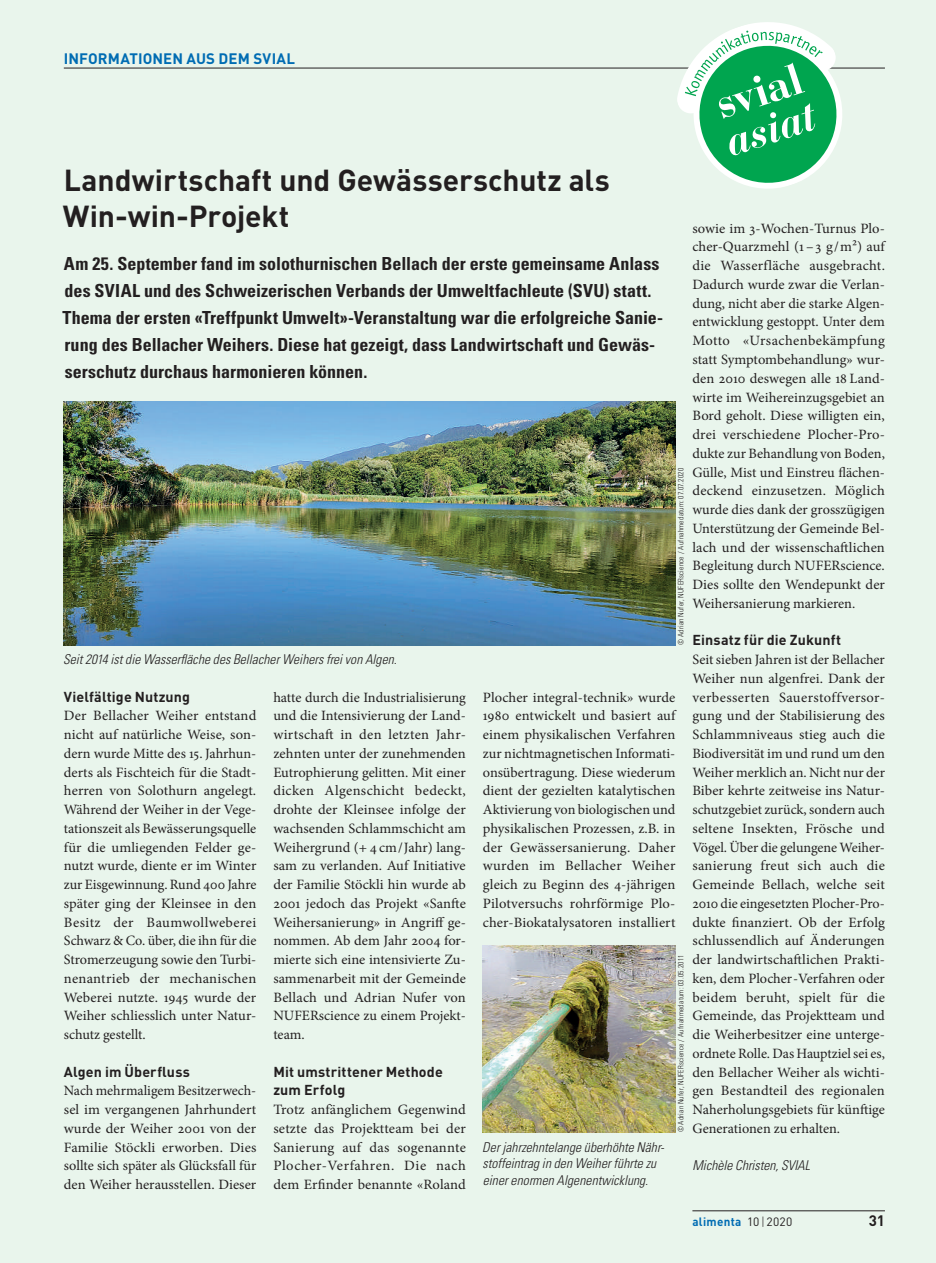
<style>
.page{position:relative;width:936px;height:1263px;background:#fff}
.page>*{position:absolute;margin:0;border:0;box-sizing:border-box;transform-origin:0 0}
.t1{font:700 30px/36px "DIN";color:#231f20}
.t2{font:700 condensed 18px/27px "Univers LT Std";color:#231f20}
.t3{font:700 15px "DIN";letter-spacing:.005em;color:#006cb3}
.t4{font:700 15px "DIN Pro";color:#231f20}
.t5{font:14.25px/18.8px "Minion Pro";color:#231f20;text-align:justify}
.t6{font:700 14.25px/18.8px "DIN";letter-spacing:.01em;color:#231f20}
.t7{font:italic 300 condensed 13.5px/16.5px "Univers LT Std";letter-spacing:.005em;color:#231f20}
.t8{font:700 12px "DIN Pro";letter-spacing:.03em;color:#006cb3}
.t9{font:300 condensed 7.5px "Univers LT Std";letter-spacing:.03em;color:#231f20}
.s1{font-weight:400;color:#231f20}
.s2{font-weight:300;color:#231f20}
</style>
<div class="page">
<div style="left:13px;top:0;width:922px;height:1263px;background:#e9f5ec"></div>
<hr style="left:64px;top:68px;width:820px;height:1px;background:#231f20">
<svg style="left:675px;top:22px;width:176px;height:167px"></svg>
<img style="left:64px;top:401px;width:611px;height:244px">
<img style="left:483px;top:945px;width:192px;height:188px">
<hr style="left:692px;top:1210px;width:192px;height:1px;background:#231f20">
<p class="t3" style="left:64px;top:48px;width:233px">INFORMATIONEN AUS DEM SVIAL</p>
<h1 class="t1" style="left:63px;top:161px;width:548px">Landwirtschaft und Gewässerschutz als<br>Win-win-Projekt</h1>
<p class="t2" style="left:62px;top:250px;width:602px">Am 25. September fand im solothurnischen Bellach der erste gemeinsame Anlass des SVIAL und des Schweizerischen Verbands der Umweltfachleute (SVU) statt.<br>Thema der ersten «Treffpunkt Umwelt»-Veranstaltung war die erfolgreiche Sanie&shy;rung des Bellacher Weihers. Diese hat gezeigt, dass Landwirtschaft und Gewäs&shy;serschutz durchaus harmonieren können.</p>
<p class="t7" style="left:63px;top:653px;width:335px">Seit 2014 ist die Wasserfläche des Bellacher Weihers frei von Algen.</p>
<p class="t9" style="left:676px;top:645px;width:179px;rotate:-90deg">© Adrian Nufer, NUFERscience / Aufnahmedatum: 07.07.2020</p>
<p class="t6" style="left:64px;top:686px;width:128px">Vielfältige Nutzung</p>
<p class="t5" style="left:64px;top:706px;width:194px">Der Bellacher Weiher entstand nicht auf natürliche Weise, son&shy;dern wurde Mitte des 15. Jahrhun&shy;derts als Fischteich für die Stadt&shy;herren von Solothurn angelegt.<br>Während der Weiher in der Vege&shy;tationszeit als Bewässerungsquelle für die umliegenden Felder ge&shy;nutzt wurde, diente er im Winter zur Eisgewinnung. Rund 400 Jahre später ging der Kleinsee in den Besitz der Baumwollweberei Schwarz &amp; Co. über, die ihn für die Stromerzeugung sowie den Turbi&shy;nenantrieb der mechanischen Weberei nutzte. 1945 wurde der Weiher schliesslich unter Natur&shy;schutz gestellt.</p>
<p class="t6" style="left:64px;top:1061px;width:128px">Algen im Überfluss</p>
<p class="t5" style="left:64px;top:1081px;width:194px">Nach mehrmaligem Besitzerwech&shy;sel im vergangenen Jahrhundert wurde der Weiher 2001 von der Familie Stöckli erworben. Dies sollte sich später als Glücksfall für den Weiher herausstellen. Dieser</p>
<p class="t5" style="left:273px;top:687px;width:194px">hatte durch die Industrialisierung und die Intensivierung der Land&shy;wirtschaft in den letzten Jahr&shy;zehnten unter der zunehmenden Eutrophierung gelitten. Mit einer dicken Algenschicht bedeckt, drohte der Kleinsee infolge der wachsenden Schlammschicht am Weihergrund (+ 4 cm/Jahr) lang&shy;sam zu verlanden. Auf Initiative der Familie Stöckli hin wurde ab 2001 jedoch das Projekt «Sanfte Weihersanierung» in Angriff ge&shy;nommen. Ab dem Jahr 2004 for&shy;mierte sich eine intensivierte Zu&shy;sammenarbeit mit der Gemeinde Bellach und Adrian Nufer von NUFERscience zu einem Projekt&shy;team.</p>
<p class="t6" style="left:273px;top:1061px;width:171px">Mit umstrittener Methode zum Erfolg</p>
<p class="t5" style="left:273px;top:1100px;width:194px">Trotz anfänglichem Gegenwind setzte das Projektteam bei der Sanierung auf das sogenannte Plocher-Verfahren. Die nach dem Erfinder benannte «Roland</p>
<p class="t5" style="left:483px;top:687px;width:194px">Plocher integral-technik» wurde 1980 entwickelt und basiert auf einem physikalischen Verfahren zur nichtmagnetischen Informati&shy;onsübertragung. Diese wiederum dient der gezielten katalytischen Aktivierung von biologischen und physikalischen Prozessen, z.B. in der Gewässersanierung. Daher wurden im Bellacher Weiher gleich zu Beginn des 4-jährigen Pilotversuchs rohrförmige Plo&shy;cher-Biokatalysatoren installiert</p>
<p class="t7" style="left:482px;top:1140px;width:183px">Der jahrzehntelange überhöhte Nähr&shy;stoffeintrag in den Weiher führte zu einer enormen Algenentwicklung.</p>
<p class="t9" style="left:676px;top:1132px;width:179px;rotate:-90deg">© Adrian Nufer, NUFERscience / Aufnahmedatum: 03.05.2011</p>
<p class="t5" style="left:692px;top:218px;width:194px">sowie im 3-Wochen-Turnus Plo&shy;cher-Quarzmehl (1 – 3 g/m2) auf die Wasserfläche ausgebracht.<br>Dadurch wurde zwar die Verlan&shy;dung, nicht aber die starke Algen&shy;entwicklung gestoppt. Unter dem Motto «Ursachenbekämpfung statt Symptombehandlung» wur&shy;den 2010 deswegen alle 18 Land&shy;wirte im Weihereinzugsgebiet an Bord geholt. Diese willigten ein, drei verschiedene Plocher-Pro&shy;dukte zur Behandlung von Boden, Gülle, Mist und Einstreu flächen&shy;deckend einzusetzen. Möglich wurde dies dank der grosszügigen Unterstützung der Gemeinde Bel&shy;lach und der wissenschaftlichen Begleitung durch NUFERscience.<br>Dies sollte den Wendepunkt der Weihersanierung markieren.</p>
<p class="t6" style="left:692px;top:630px;width:150px">Einsatz für die Zukunft</p>
<p class="t5" style="left:692px;top:650px;width:194px">Seit sieben Jahren ist der Bellacher Weiher nun algenfrei. Dank der verbesserten Sauerstoffversor&shy;gung und der Stabilisierung des Schlammniveaus stieg auch die Biodiversität im und rund um den Weiher merklich an. Nicht nur der Biber kehrte zeitweise ins Natur&shy;schutzgebiet zurück, sondern auch seltene Insekten, Frösche und Vögel. Über die gelungene Weiher&shy;sanierung freut sich auch die Gemeinde Bellach, welche seit 2010 die eingesetzten Plocher-Pro&shy;dukte finanziert. Ob der Erfolg schlussendlich auf Änderungen der landwirtschaftlichen Prakti&shy;ken, dem Plocher-Verfahren oder beidem beruht, spielt für die Gemeinde, das Projektteam und die Weiherbesitzer eine unterge&shy;ordnete Rolle. Das Hauptziel sei es, den Bellacher Weiher als wichti&shy;gen Bestandteil des regionalen Naherholungsgebiets für künftige Generationen zu erhalten.</p>
<p class="t7" style="left:692px;top:1159px;width:119px">Michèle Christen, SVIAL</p>
<p class="t8" style="left:692px;top:1215px;width:102px">alimenta <span class="s1">10</span><span class="s2">|</span><span class="s1">2020</span></p>
<p class="t4" style="left:868px;top:1212px;width:18px">31</p>
</div>
